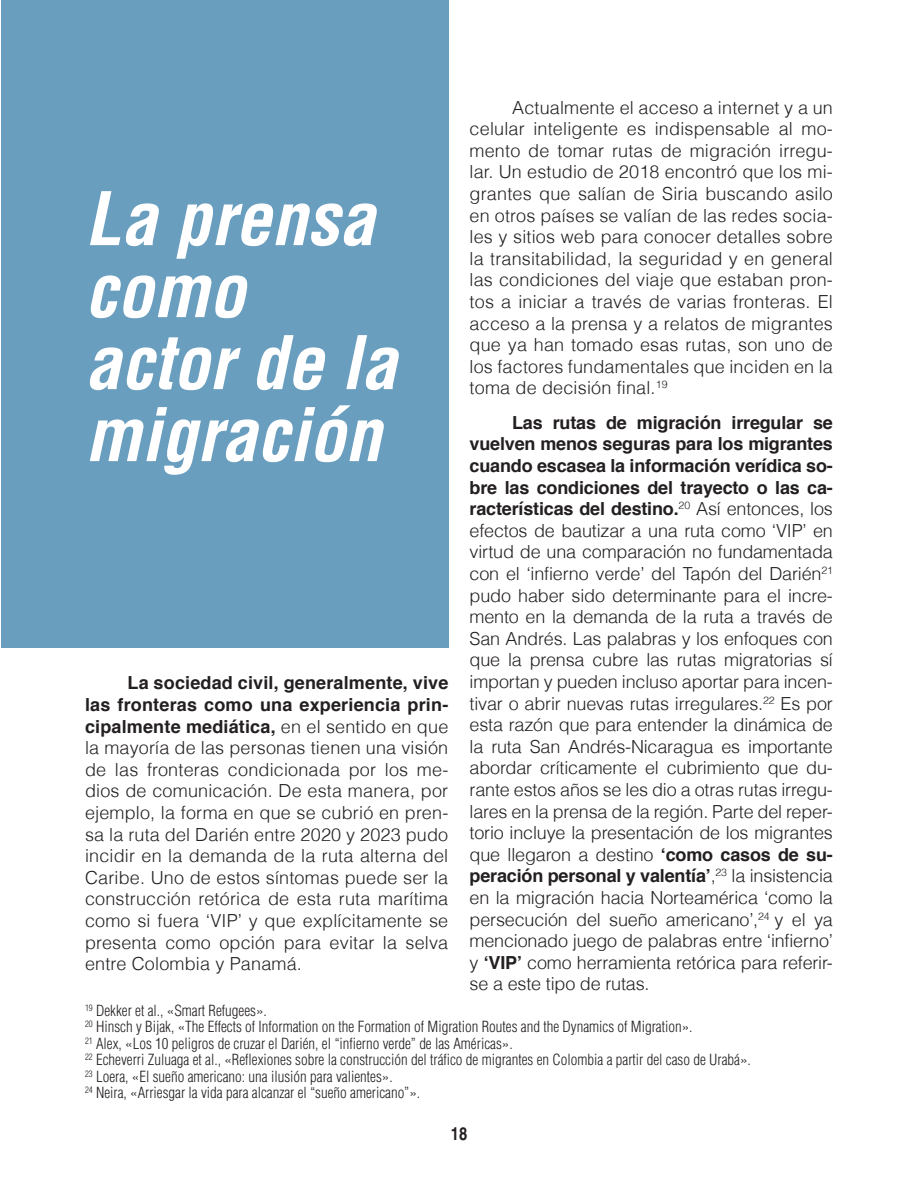
<style>
.page{position:relative;width:918px;height:1188px;background:#fff}
.page>*{position:absolute;margin:0;border:0;box-sizing:border-box;transform-origin:0 0}
.t1{font:italic 700 condensed 72px/72px "Helvetica CE";color:#fff}
.t2{font:300 18px/21.6px "Helvetica";letter-spacing:.01em;color:#231f20;text-align:justify}
.t3{font:700 condensed 18px "Helvetica CE";color:#231f20}
.t4{font:300 condensed 15px/16.5px "Helvetica";color:#231f20}
.s1{font-weight:700}
</style>
<div class="page">
<div style="left:1px;top:1px;width:447px;height:647px;background:#699ebf"></div>
<p class="t2" style="left:470px;top:96px;width:365px;text-indent:43px">Actualmente el acceso a internet y a un celular inteligente es indispensable al mo&shy;mento de tomar rutas de migración irregu&shy;lar. Un estudio de 2018 encontró que los mi&shy;grantes que salían de Siria buscando asilo en otros países se valían de las redes socia&shy;les y sitios web para conocer detalles sobre la transitabilidad, la seguridad y en general las condiciones del viaje que estaban pron&shy;tos a iniciar a través de varias fronteras. El acceso a la prensa y a relatos de migrantes que ya han tomado esas rutas, son uno de los factores fundamentales que inciden en la toma de decisión final.<sup>19</sup></p>
<p class="t2" style="left:470px;top:411px;width:365px;text-indent:43px"><span class="s1">Las rutas de migración irregular se vuelven menos seguras para los migrantes cuando escasea la información verídica so&shy;bre las condiciones del trayecto o las ca&shy;racterísticas del destino.</span><sup>20</sup> Así entonces, los efectos de bautizar a una ruta como ‘VIP’ en virtud de una comparación no fundamentada con el ‘infierno verde’ del Tapón del Darién<sup>21 </sup>pudo haber sido determinante para el incre&shy;mento en la demanda de la ruta a través de San Andrés. Las palabras y los enfoques con que la prensa cubre las rutas migratorias sí importan y pueden incluso aportar para incen&shy;tivar o abrir nuevas rutas irregulares.<sup>22</sup> Es por esta razón que para entender la dinámica de la ruta San Andrés-Nicaragua es importante abordar críticamente el cubrimiento que du&shy;rante estos años se les dio a otras rutas irregu&shy;lares en la prensa de la región. Parte del reper&shy;torio incluye la presentación de los migrantes que llegaron a destino <span class="s1">‘como casos de su&shy;peración personal y valentía’</span>,<sup>23</sup> la insistencia en la migración hacia Norteamérica ‘como la persecución del sueño americano’,<sup>24</sup> y el ya mencionado juego de palabras entre ‘infierno’ y <span class="s1">‘VIP’</span> como herramienta retórica para referir&shy;se a este tipo de rutas.</p>
<p class="t4" style="left:85px;top:1002px;width:667px"><sup>19</sup> Dekker et al., «Smart Refugees».<br><sup>20</sup> Hinsch y Bijak, «The Effects of Information on the Formation of Migration Routes and the Dynamics of Migration».<br><sup>21</sup> Alex, «Los 10 peligros de cruzar el Darién, el “infierno verde” de las Américas».<br><sup>22</sup> Echeverri Zuluaga et al., «Reflexiones sobre la construcción del tráfico de migrantes en Colombia a partir del caso de Urabá».<br><sup>23</sup> Loera, «El sueño americano: una ilusión para valientes».<br><sup>24</sup> Neira, «Arriesgar la vida para alcanzar el “sueño americano”».</p>
<p class="t3" style="left:451px;top:1122px;width:18px">18</p>
<h1 class="t1" style="left:85px;top:182px;width:313px">La prensa como actor de la migración</h1>
<p class="t2" style="left:85px;top:672px;width:365px;text-indent:43px"><span class="s1">La sociedad civil, generalmente, vive las fronteras como una experiencia prin&shy;cipalmente mediática,</span> en el sentido en que la mayoría de las personas tienen una visión de las fronteras condicionada por los me&shy;dios de comunicación. De esta manera, por ejemplo, la forma en que se cubrió en pren&shy;sa la ruta del Darién entre 2020 y 2023 pudo incidir en la demanda de la ruta alterna del Caribe. Uno de estos síntomas puede ser la construcción retórica de esta ruta marítima como si fuera ‘VIP’ y que explícitamente se presenta como opción para evitar la selva entre Colombia y Panamá.</p>
</div>
